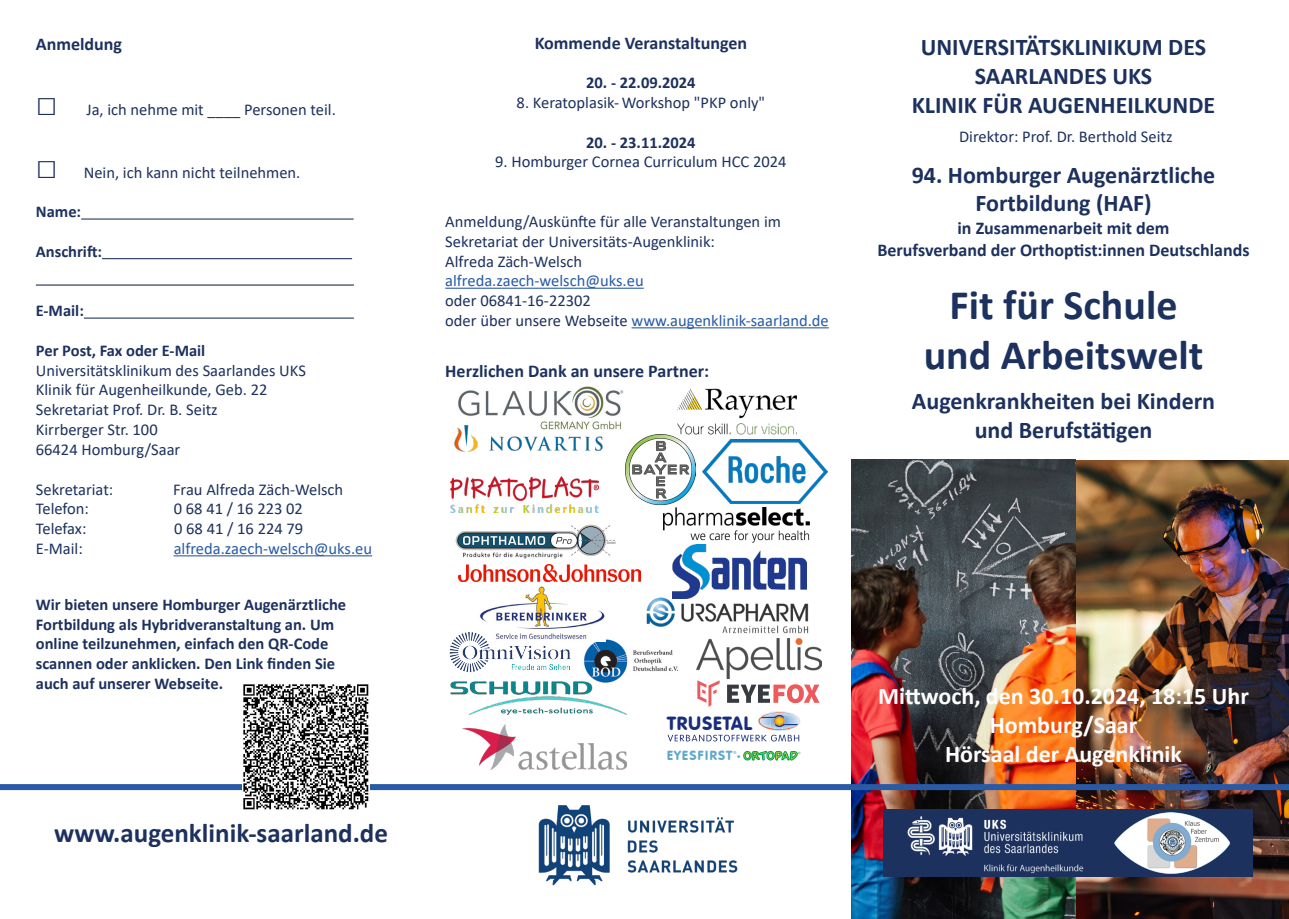
<style>
.page{position:relative;width:1289px;height:919px;background:#fff}
.page>*{position:absolute;margin:0;border:0;box-sizing:border-box;transform-origin:0 0}
.t1{font:700 42px "Calibri";color:#1d315e}
.t2{font:700 27px "Calibri";color:#1d315e}
.t3{font:700 24px "Calibri";color:#1d315e}
.t4{font:700 24px "Calibri";color:#fff}
.t5{font:18.6px "VAG Rounded BT";letter-spacing:.03em;color:#182d7c}
.t6{font:700 18px "Calibri";color:#1d315e}
.t7{font:16.5px "Calibri";color:#1d315e}
.t8{font:700 16.5px "Calibri";color:#1d315e}
.t9{font:16.5px "Calibri";color:#285aa7}
.t10{font:14.55px "VAG Rounded BT";letter-spacing:.07em;color:#62a8cb}
.t11{font:12.9px "VAG Rounded BT";letter-spacing:.07em;color:#62a8cb}
.t12{font:4.2px "VAG Rounded BT";color:#62a8cb}
.t13{font:3.75px "VAG Rounded BT";letter-spacing:.03em;color:#182d7c}
.s1{font-weight:700;font-size:36px}
.s2{color:#1d315e}
</style>
<div class="page">
<img style="left:589px;top:639px;width:90px;height:42px">
<img style="left:480px;top:586px;width:125px;height:55px">
<img style="left:1075px;top:460px;width:213px;height:458px">
<img style="left:851px;top:459px;width:224px;height:459px">
<div style="left:883px;top:809px;width:369px;height:67px;background:#1d315e"></div>
<img style="left:878px;top:801px;width:236px;height:82px">
<img style="left:1114px;top:812px;width:115px;height:61px">
<div style="left:0;top:784px;width:1288px;height:6px;background:#285aa7"></div>
<img style="left:538px;top:805px;width:200px;height:80px">
<hr style="left:445px;top:288px;width:198px;height:1px;background:#285aa7">
<hr style="left:631px;top:327px;width:197px;height:1px;background:#285aa7">
<hr style="left:81px;top:218px;width:272px;height:1px;background:#1d315e">
<hr style="left:102px;top:258px;width:250px;height:1px;background:#1d315e">
<hr style="left:84px;top:317px;width:270px;height:1px;background:#1d315e">
<hr style="left:174px;top:555px;width:198px;height:1px;background:#285aa7">
<img style="left:458px;top:386px;width:166px;height:43px">
<img style="left:454px;top:420px;width:152px;height:32px">
<img style="left:449px;top:615px;width:140px;height:72px">
<img style="left:455px;top:524px;width:161px;height:35px">
<img style="left:677px;top:388px;width:119px;height:52px">
<img style="left:702px;top:440px;width:125px;height:63px">
<img style="left:672px;top:544px;width:134px;height:51px">
<img style="left:451px;top:681px;width:175px;height:33px">
<img style="left:646px;top:595px;width:163px;height:39px">
<img style="left:463px;top:724px;width:163px;height:45px">
<img style="left:450px;top:476px;width:149px;height:37px">
<svg style="left:663px;top:680px;width:156px;height:81px"></svg>
<img style="left:242px;top:684px;width:127px;height:126px">
<img style="left:696px;top:639px;width:125px;height:39px">
<img style="left:625px;top:434px;width:70px;height:70px">
<hr style="left:36px;top:284px;width:318px;height:1px;background:#1d315e">
<img style="left:458px;top:564px;width:182px;height:17px">
<img style="left:663px;top:507px;width:146px;height:35px">
<p class="t6" style="left:36px;top:31px;width:88px">Anmeldung</p>
<p class="t7" style="left:36px;top:98px;width:301px"><span class="s1">□</span> Ja, ich nehme mit ____ Personen teil.</p>
<p class="t7" style="left:36px;top:161px;width:266px"><span class="s1">□</span> Nein, ich kann nicht teilnehmen.</p>
<p class="t8" style="left:36px;top:200px;width:47px">Name:</p>
<p class="t8" style="left:36px;top:239px;width:68px">Anschrift:</p>
<p class="t8" style="left:36px;top:299px;width:50px">E-Mail:</p>
<p class="t8" style="left:36px;top:338px;width:171px">Per Post, Fax oder E-Mail</p>
<p class="t7" style="left:36px;top:359px;width:271px">Universitätsklinikum des Saarlandes UKS</p>
<p class="t7" style="left:36px;top:378px;width:233px">Klinik für Augenheilkunde, Geb. 22</p>
<p class="t7" style="left:36px;top:398px;width:183px">Sekretariat Prof. Dr. B. Seitz</p>
<p class="t7" style="left:36px;top:418px;width:123px">Kirrberger Str. 100</p>
<p class="t7" style="left:36px;top:438px;width:146px">66424 Homburg/Saar</p>
<p class="t7" style="left:36px;top:477px;width:79px">Sekretariat:</p>
<p class="t7" style="left:173px;top:477px;width:172px">Frau Alfreda Zäch-Welsch</p>
<p class="t7" style="left:36px;top:497px;width:55px">Telefon:</p>
<p class="t7" style="left:174px;top:497px;width:131px">0 68 41 / 16 223 02</p>
<p class="t7" style="left:36px;top:517px;width:52px">Telefax:</p>
<p class="t7" style="left:174px;top:517px;width:131px">0 68 41 / 16 224 79</p>
<p class="t7" style="left:36px;top:537px;width:48px">E-Mail:</p>
<p class="t9" style="left:174px;top:537px;width:200px">alfreda.zaech-welsch@uks.eu</p>
<p class="t8" style="left:36px;top:592px;width:312px">Wir bieten unsere Homburger Augenärztliche</p>
<p class="t8" style="left:36px;top:612px;width:300px">Fortbildung als Hybridveranstaltung an. Um</p>
<p class="t8" style="left:36px;top:632px;width:294px">online teilzunehmen, einfach den QR-Code</p>
<p class="t8" style="left:36px;top:652px;width:301px">scannen oder anklicken. Den Link finden Sie</p>
<p class="t8" style="left:36px;top:671px;width:189px">auch auf unserer Webseite.</p>
<p class="t2" style="left:54px;top:814px;width:335px">www.augenklinik-saarland.de</p>
<p class="t6" style="left:534px;top:30px;width:214px">Kommende Veranstaltungen</p>
<p class="t8" style="left:586px;top:71px;width:111px">20. - 22.09.2024</p>
<p class="t7" style="left:516px;top:91px;width:250px">8. Keratoplasik- Workshop "PKP only"</p>
<p class="t8" style="left:586px;top:130px;width:111px">20. - 23.11.2024</p>
<p class="t7" style="left:495px;top:150px;width:293px">9. Homburger Cornea Curriculum HCC 2024</p>
<p class="t7" style="left:445px;top:210px;width:337px">Anmeldung/Auskünfte für alle Veranstaltungen im</p>
<p class="t7" style="left:445px;top:230px;width:271px">Sekretariat der Universitäts-Augenklinik:</p>
<p class="t7" style="left:445px;top:249px;width:138px">Alfreda Zäch-Welsch</p>
<p class="t9" style="left:445px;top:269px;width:200px">alfreda.zaech-welsch@uks.eu</p>
<p class="t7" style="left:445px;top:289px;width:147px">oder 06841-16-22302</p>
<p class="t9" style="left:445px;top:309px;width:385px"><span class="s2">oder über unsere Webseite</span> www.augenklinik-saarland.de</p>
<p class="t6" style="left:445px;top:358px;width:265px">Herzlichen Dank an unsere Partner:</p>
<p class="t3" style="left:920px;top:30px;width:287px">UNIVERSITÄTSKLINIKUM DES</p>
<p class="t3" style="left:974px;top:59px;width:179px">SAARLANDES UKS</p>
<p class="t3" style="left:911px;top:88px;width:305px">KLINIK FÜR AUGENHEILKUNDE</p>
<p class="t7" style="left:959px;top:125px;width:215px">Direktor: Prof. Dr. Berthold Seitz</p>
<p class="t3" style="left:911px;top:157px;width:305px">94. Homburger Augenärztliche</p>
<p class="t3" style="left:975px;top:186px;width:178px">Fortbildung (HAF)</p>
<p class="t6" style="left:957px;top:215px;width:213px">in Zusammenarbeit mit dem</p>
<p class="t6" style="left:877px;top:238px;width:374px">Berufsverband der Orthoptist:innen Deutschlands</p>
<p class="t1" style="left:949px;top:275px;width:229px">Fit für Schule</p>
<p class="t1" style="left:923px;top:325px;width:281px">und Arbeitswelt</p>
<p class="t3" style="left:911px;top:384px;width:305px">Augenkrankheiten bei Kindern</p>
<p class="t3" style="left:974px;top:412px;width:179px">und Berufstätigen</p>
<p class="t5" style="left:667px;top:712px;width:87px">TRUSETAL</p>
<p class="t10" style="left:661px;top:743px;width:100px">EYESFIRST.EU</p>
<p class="t13" style="left:710px;top:727px;width:19px">TRUSETAL</p>
<p class="t11" style="left:666px;top:747px;width:67px">EYESFIRST</p>
<p class="t12" style="left:733px;top:749px;width:5px">®</p>
<p class="t4" style="left:878px;top:679px;width:372px">Mittwoch, den 30.10.2024, 18:15 Uhr</p>
<p class="t4" style="left:989px;top:708px;width:149px">Homburg/Saar</p>
<p class="t4" style="left:945px;top:736px;width:238px">Hörsaal der Augenklinik</p>
</div>
